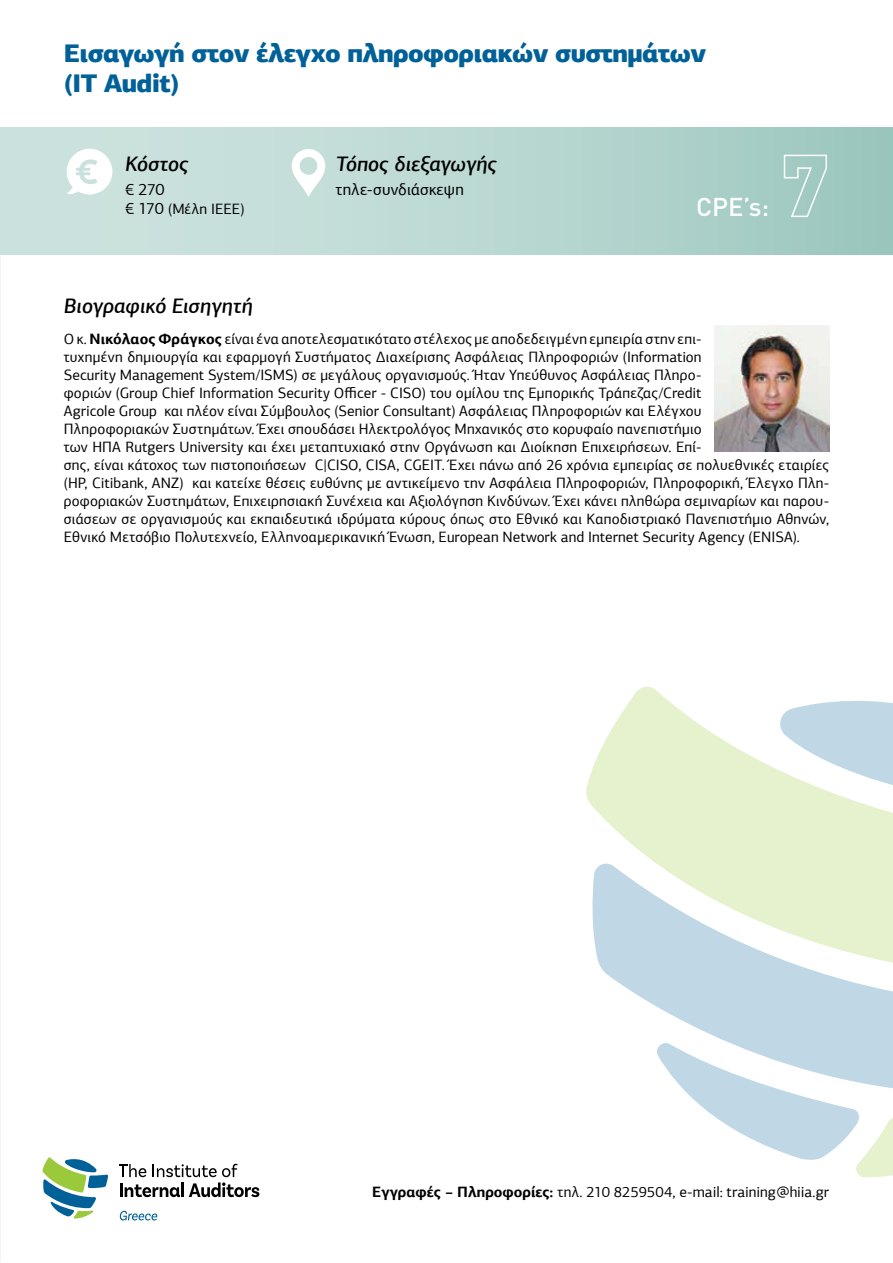
<style>
.page{position:relative;width:893px;height:1263px;background:#fff}
.page>*{position:absolute;margin:0;border:0;box-sizing:border-box;transform-origin:0 0}
.t1{font:900 25.5px/30.6px "PF Agora Sans Pro";letter-spacing:-.025em;color:#006198}
.t2{font:500 25.5px "DIN Pro";color:#fff}
.t3{font:italic 500 21px "PF Agora Sans Pro";color:#000}
.t4{font:16.5px "PF Agora Sans Pro";letter-spacing:.01em;color:#000}
.t5{font:15px/18px "PF Agora Sans Pro";letter-spacing:.015em;color:#000}
.t6{font:15px "PF Agora Sans Pro";letter-spacing:-.005em;color:#000}
.s1{font-size:16.5px}
.s2{font-weight:700}
</style>
<div class="page">
<div style="left:0;top:128px;width:893px;height:127px;background:linear-gradient(to right,#d3e6e2,#9fc9c1)"></div>
<img style="left:66px;top:149px;width:46px;height:46px">
<img style="left:286px;top:149px;width:46px;height:47px">
<svg style="left:43px;top:1157px;width:65px;height:61px"></svg>
<svg style="left:119px;top:1164px;width:140px;height:33px"></svg>
<svg style="left:120px;top:1211px;width:37px;height:9px"></svg>
<svg style="left:783px;top:154px;width:45px;height:64px;background:#acd0c8"></svg>
<svg style="left:692px;top:1098px;width:201px;height:80px"></svg>
<svg style="left:586px;top:687px;width:307px;height:173px;fill:#e6f1ce"></svg>
<svg style="left:592px;top:860px;width:301px;height:238px"></svg>
<img style="left:714px;top:325px;width:115px;height:126px">
<h1 class="t1" style="left:64px;top:37px;width:644px">Εισαγωγή στον έλεγχο πληροφοριακών συστημάτων (IT Audit)</h1>
<h2 class="t3" style="left:125px;top:150px;width:65px">Κόστος</h2>
<p class="t4" style="left:125px;top:179px;width:41px">€ 270</p>
<p class="t6" style="left:125px;top:200px;width:121px"><span class="s1">€ 170</span> (Μέλη ΙΕΕΕ)</p>
<h2 class="t3" style="left:336px;top:150px;width:163px">Τόπος διεξαγωγής</h2>
<p class="t4" style="left:336px;top:179px;width:129px">τηλε-συνδιάσκεψη</p>
<h1 class="t2" style="left:696px;top:190px;width:75px">CPE’s:</h1>
<h2 class="t3" style="left:64px;top:293px;width:191px">Βιογραφικό Εισηγητή</h2>
<p class="t5" style="left:64px;top:330px;width:767px">Ο κ. <span class="s2">Νικόλαος Φράγκος</span> είναι ένα αποτελεσματικότατο στέλεχος με αποδεδειγμένη εμπειρία στην επι-<br>τυχημένη δημιουργία και εφαρμογή Συστήματος Διαχείρισης Ασφάλειας Πληροφοριών (Ιnformation<br>Security Management System/ISMS) σε μεγάλους οργανισμούς. Ήταν Υπεύθυνος Ασφάλειας Πληρο-<br>φοριών (Group Chief Information Security Officer - CISO) του ομίλου της Εμπορικής Τράπεζας/Credit<br>Agricole Group και πλέον είναι Σύμβουλος (Senior Consultant) Ασφάλειας Πληροφοριών και Ελέγχου<br>Πληροφοριακών Συστημάτων. Έχει σπουδάσει Ηλεκτρολόγος Μηχανικός στο κορυφαίο πανεπιστήμιο<br>των ΗΠΑ Rutgers University και έχει μεταπτυχιακό στην Οργάνωση και Διοίκηση Επιχειρήσεων. Επί-<br>σης, είναι κάτοχος των πιστοποιήσεων C|CISO, CISA, CGEIT. Έχει πάνω από 26 χρόνια εμπειρίας σε πολυεθνικές εταιρίες (HP, Citibank, ANZ) και κατείχε θέσεις ευθύνης με αντικείμενο την Ασφάλεια Πληροφοριών, Πληροφορική, Έλεγχο Πλη&shy;ροφοριακών Συστημάτων, Επιχειρησιακή Συνέχεια και Αξιολόγηση Κινδύνων. Έχει κάνει πληθώρα σεμιναρίων και παρου&shy;σιάσεων σε οργανισμούς και εκπαιδευτικά ιδρύματα κύρους όπως στο Εθνικό και Καποδιστριακό Πανεπιστήμιο Αθηνών, Εθνικό Μετσόβιο Πολυτεχνείο, Ελληνοαμερικανική Ένωση, European Network and Internet Security Agency (ENISA).</p>
<p class="t6" style="left:372px;top:1183px;width:458px"><span class="s2">Εγγραφές – Πληροφορίες:</span> τηλ. 210 8259504, e-mail: training@hiia.gr</p>
</div>
